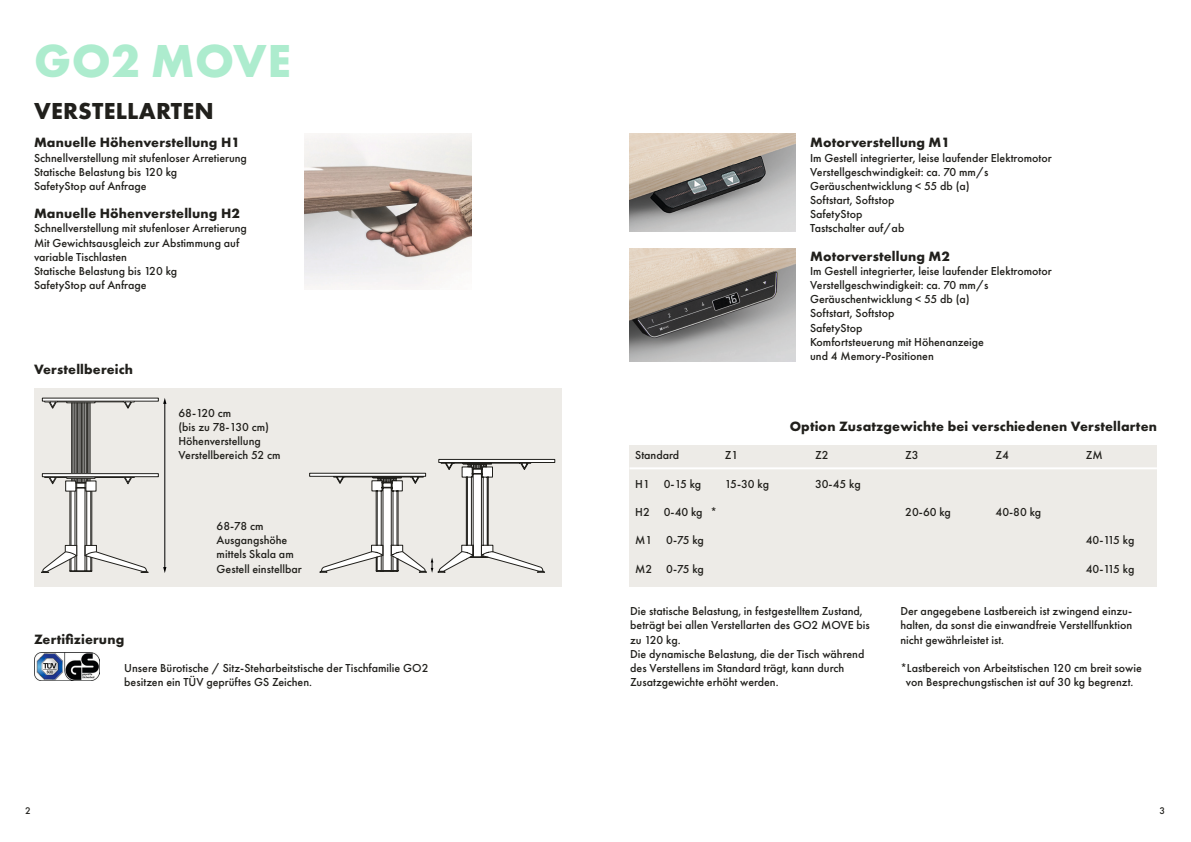
<style>
.page{position:relative;width:1191px;height:842px;background:#fff}
.page>*{position:absolute;margin:0;border:0;box-sizing:border-box;transform-origin:0 0}
.t1{font:700 48px "Futura PT";letter-spacing:.005em;color:#adecce}
.t2{font:700 24px "Futura PT";letter-spacing:.01em;color:#21201c}
.t3{font:700 14px "Futura PT";letter-spacing:.01em;color:#21201c}
.t4{font:500 12px/14.2px "Futura PT";color:#21201c}
.t5{font:500 10px "Futura PT";color:#21201c}
</style>
<div class="page">
<div style="left:34px;top:388px;width:527px;height:199px;background:#edebe7"></div>
<hr style="left:56px;top:400px;width:68px;height:2px;background:#fff">
<svg style="left:72px;top:403px;width:17px;height:70px"></svg>
<svg style="left:72px;top:492px;width:19px;height:53px"></svg>
<hr style="left:165px;top:403px;width:1px;height:165px;background:#000">
<svg style="left:163px;top:398px;width:3px;height:6px"></svg>
<svg style="left:163px;top:567px;width:3px;height:6px"></svg>
<hr style="left:70px;top:491px;width:1px;height:54px;background:#21201c">
<hr style="left:92px;top:491px;width:1px;height:54px;background:#21201c">
<hr style="left:71px;top:491px;width:1px;height:54px;background:#21201c">
<hr style="left:91px;top:491px;width:1px;height:54px;background:#21201c">
<hr style="left:87px;top:491px;width:1px;height:54px;background:#21201c">
<hr style="left:75px;top:491px;width:1px;height:54px;background:#21201c">
<hr style="left:85px;top:488px;width:1px;height:83px;background:#21201c">
<hr style="left:77px;top:488px;width:1px;height:57px;background:#21201c">
<svg style="left:41px;top:545px;width:108px;height:28px"></svg>
<svg style="left:44px;top:401px;width:14px;height:8px"></svg>
<svg style="left:123px;top:401px;width:12px;height:8px"></svg>
<hr style="left:57px;top:402px;width:66px;height:1px;background:#21201c">
<svg style="left:67px;top:402px;width:27px;height:1px"></svg>
<hr style="left:90px;top:403px;width:1px;height:78px;background:#21201c">
<hr style="left:89px;top:403px;width:1px;height:78px;background:#21201c">
<hr style="left:73px;top:403px;width:1px;height:78px;background:#21201c">
<hr style="left:71px;top:403px;width:1px;height:78px;background:#21201c">
<hr style="left:87px;top:403px;width:1px;height:78px;background:#21201c">
<hr style="left:86px;top:403px;width:1px;height:78px;background:#21201c">
<hr style="left:75px;top:403px;width:1px;height:78px;background:#21201c">
<hr style="left:74px;top:403px;width:1px;height:78px;background:#21201c">
<hr style="left:85px;top:403px;width:1px;height:80px;background:#21201c">
<hr style="left:84px;top:403px;width:1px;height:80px;background:#21201c">
<hr style="left:83px;top:403px;width:1px;height:80px;background:#21201c">
<hr style="left:81px;top:403px;width:1px;height:80px;background:#21201c">
<hr style="left:80px;top:403px;width:1px;height:80px;background:#21201c">
<hr style="left:79px;top:403px;width:1px;height:80px;background:#21201c">
<hr style="left:77px;top:403px;width:1px;height:80px;background:#21201c">
<svg style="left:44px;top:477px;width:91px;height:15px"></svg>
<div style="left:42px;top:473px;width:116px;height:4px;border:1px solid #21201c"></div>
<svg style="left:309px;top:459px;width:246px;height:114px"></svg>
<div style="left:629px;top:445px;width:528px;height:142px;background:#edebe7"></div>
<hr style="left:629px;top:467px;width:528px;height:2px;background:#fff">
<img style="left:305px;top:133px;width:166px;height:156px">
<img style="left:629px;top:248px;width:167px;height:113px">
<img style="left:629px;top:133px;width:167px;height:99px">
<img style="left:34px;top:652px;width:65px;height:28px">
<h1 class="t1" style="left:34px;top:30px;width:258px">GO2 MOVE</h1>
<h2 class="t2" style="left:34px;top:96px;width:181px">VERSTELLARTEN</h2>
<p class="t3" style="left:34px;top:134px;width:207px">Manuelle Höhenverstellung H1</p>
<p class="t4" style="left:34px;top:150px;width:214px">Schnellverstellung mit stufenloser Arretierung<br>Statische Belastung bis 120 kg<br>SafetyStop auf Anfrage</p>
<p class="t4" style="left:34px;top:221px;width:214px">Schnellverstellung mit stufenloser Arretierung Mit Gewichtsausgleich zur Abstimmung auf variable Tischlasten<br>Statische Belastung bis 120 kg<br>SafetyStop auf Anfrage</p>
<p class="t3" style="left:34px;top:205px;width:207px">Manuelle Höhenverstellung H2</p>
<p class="t3" style="left:34px;top:360px;width:101px">Verstellbereich</p>
<p class="t3" style="left:34px;top:630px;width:92px">Zertifizierung</p>
<p class="t4" style="left:178px;top:406px;width:104px">68-120 cm<br>(bis zu 78-130 cm)<br>Höhenverstellung<br>Verstellbereich 52 cm</p>
<p class="t4" style="left:217px;top:519px;width:87px">68-78 cm<br>Ausgangshöhe mittels Skala am<br>Gestell einstellbar</p>
<p class="t4" style="left:124px;top:661px;width:306px">Unsere Bürotische / Sitz-Steharbeitstische der Tischfamilie GO2 besitzen ein TÜV geprüftes GS Zeichen.</p>
<p class="t3" style="left:810px;top:134px;width:141px">Motorverstellung M1</p>
<p class="t4" style="left:810px;top:150px;width:243px">Im Gestell integrierter, leise laufender Elektromotor<br>Verstellgeschwindigkeit: ca. 70 mm/s<br>Geräuschentwicklung &lt; 55 db (a)<br>Softstart, Softstop<br>SafetyStop<br>Tastschalter auf/ab</p>
<p class="t4" style="left:810px;top:264px;width:243px">Im Gestell integrierter, leise laufender Elektromotor<br>Verstellgeschwindigkeit: ca. 70 mm/s<br>Geräuschentwicklung &lt; 55 db (a)<br>Softstart, Softstop<br>SafetyStop<br>Komfortsteuerung mit Höhenanzeige<br>und 4 Memory-Positionen</p>
<p class="t3" style="left:810px;top:247px;width:141px">Motorverstellung M2</p>
<p class="t4" style="left:635px;top:448px;width:45px">Standard</p>
<p class="t4" style="left:635px;top:476px;width:68px">H1 0-15 kg</p>
<p class="t4" style="left:635px;top:505px;width:69px">H2 0-40 kg</p>
<p class="t4" style="left:635px;top:533px;width:70px">M1 0-75 kg</p>
<p class="t4" style="left:635px;top:561px;width:70px">M2 0-75 kg</p>
<p class="t4" style="left:710px;top:505px;width:8px">*</p>
<p class="t4" style="left:724px;top:448px;width:15px">Z1</p>
<p class="t4" style="left:724px;top:476px;width:46px">15-30 kg</p>
<p class="t3" style="left:789px;top:417px;width:369px">Option Zusatzgewichte bei verschiedenen Verstellarten</p>
<p class="t4" style="left:815px;top:448px;width:15px">Z2</p>
<p class="t4" style="left:815px;top:476px;width:47px">30-45 kg</p>
<p class="t4" style="left:905px;top:448px;width:15px">Z3</p>
<p class="t4" style="left:905px;top:505px;width:47px">20-60 kg</p>
<p class="t4" style="left:995px;top:448px;width:15px">Z4</p>
<p class="t4" style="left:995px;top:505px;width:47px">40-80 kg</p>
<p class="t4" style="left:1085px;top:448px;width:18px">ZM</p>
<p class="t4" style="left:1085px;top:533px;width:50px">40-115 kg</p>
<p class="t4" style="left:1085px;top:561px;width:50px">40-115 kg</p>
<p class="t4" style="left:630px;top:604px;width:241px">Die statische Belastung, in festgestelltem Zustand, beträgt bei allen Verstellarten des GO2 MOVE bis zu 120 kg.<br>Die dynamische Belastung, die der Tisch während des Verstellens im Standard trägt, kann durch Zusatzgewichte erhöht werden.</p>
<p class="t4" style="left:900px;top:604px;width:233px;text-align:justify">Der angegebene Lastbereich ist zwingend einzu&shy;halten, da sonst die einwandfreie Verstellfunktion nicht gewährleistet ist.</p>
<p class="t4" style="left:900px;top:661px;width:243px;text-align:center">*Lastbereich von Arbeitstischen 120 cm breit sowie von Besprechungstischen ist auf 30 kg begrenzt.</p>
<p class="t5" style="left:25px;top:804px;width:7px">2</p>
<p class="t5" style="left:1159px;top:804px;width:7px">3</p>
</div>
